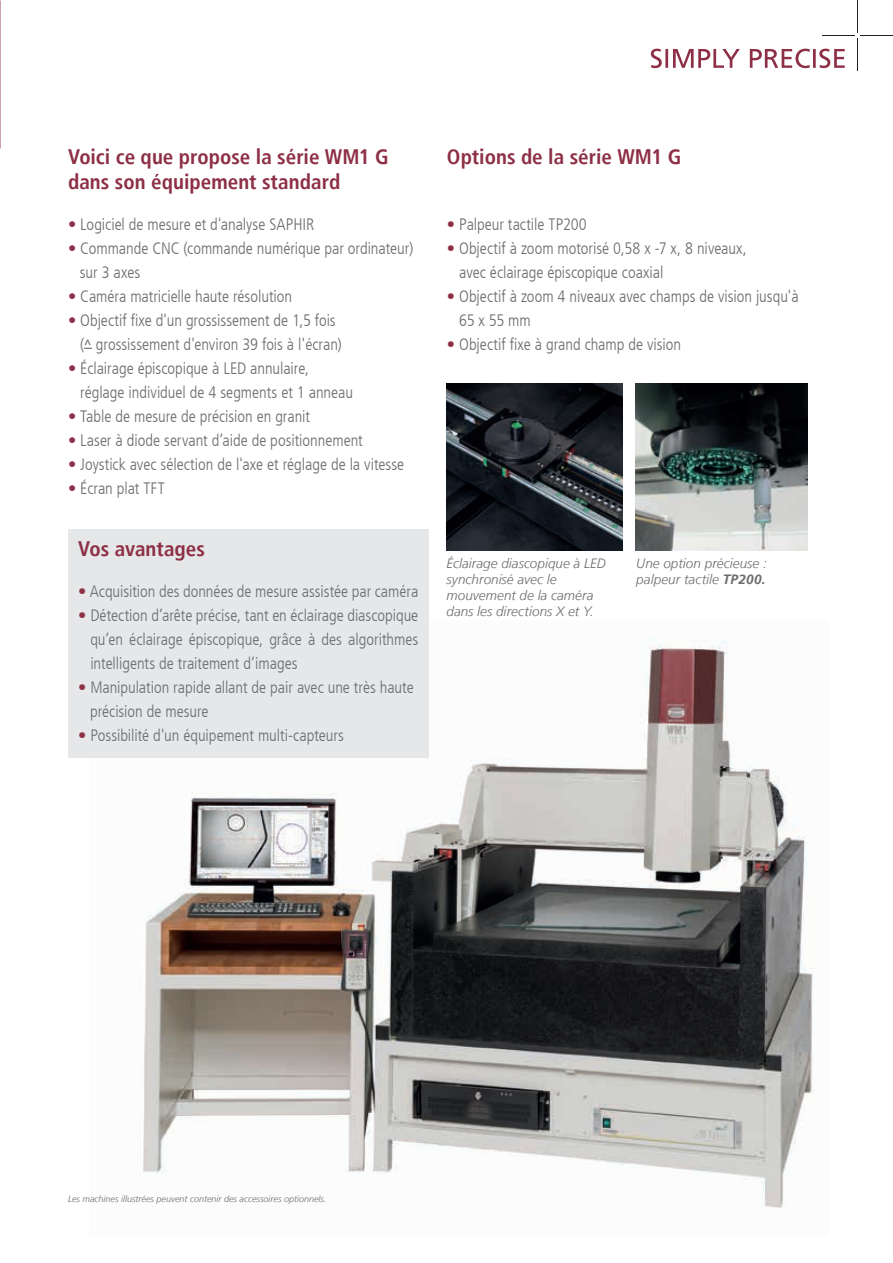
<style>
.page{position:relative;width:893px;height:1263px;background:#fff}
.page>*{position:absolute;margin:0;border:0;box-sizing:border-box;transform-origin:0 0}
.t1{font:700 condensed 21px/25.2px "Frutiger LT";color:#8d2f45}
.t2{font:300 condensed 16.5px/24px "Frutiger LT";letter-spacing:-.005em;color:#6c6d70}
.t3{font:italic 300 13.5px/16.2px "Frutiger LT";letter-spacing:.005em;color:#6c6d70}
.t4{font:italic 300 9px "Frutiger LT";color:#6c6d70}
.s1{color:#8d2f45}
.s2{font-family:"Arial";font-weight:400;font-stretch:normal;font-size:14.25px}
.s3{font-weight:700}
</style>
<div class="page">
<img style="left:143px;top:641px;width:671px;height:567px">
<hr style="left:857px;top:0;width:1px;height:32px;background:#231f20">
<hr style="left:861px;top:35px;width:32px;height:1px;background:#231f20">
<hr style="left:823px;top:35px;width:32px;height:1px;background:#231f20">
<hr style="left:857px;top:38px;width:1px;height:33px;background:#231f20">
<svg style="left:651px;top:49px;width:194px;height:19px"></svg>
<div style="left:68px;top:530px;width:361px;height:228px;background:#e6e7e9"></div>
<img style="left:447px;top:383px;width:176px;height:168px">
<img style="left:635px;top:383px;width:172px;height:168px">
<p class="t1" style="left:68px;top:144px;width:322px">Voici ce que propose la série WM1 G dans son équipement standard</p>
<p class="t2" style="left:68px;top:213px;width:248px"><span class="s1">•</span> Logiciel de mesure et d'analyse SAPHIR</p>
<p class="t2" style="left:80px;top:237px;width:335px;text-indent:-12px"><span class="s1">•</span> Commande CNC (commande numérique par ordinateur) sur 3 axes</p>
<p class="t2" style="left:68px;top:285px;width:226px"><span class="s1">•</span> Caméra matricielle haute résolution</p>
<p class="t2" style="left:80px;top:309px;width:263px;text-indent:-12px"><span class="s1">•</span> Objectif fixe d'un grossissement de 1,5 fois (<sub>–</sub><span class="s2">^</span> grossissement d'environ 39 fois à l'écran)</p>
<p class="t2" style="left:80px;top:357px;width:274px;text-indent:-12px"><span class="s1">•</span> Éclairage épiscopique à LED annulaire, réglage individuel de 4 segments et 1 anneau</p>
<p class="t2" style="left:68px;top:405px;width:244px"><span class="s1">•</span> Table de mesure de précision en granit</p>
<p class="t2" style="left:68px;top:429px;width:296px"><span class="s1">•</span> Laser à diode servant d’aide de positionnement</p>
<p class="t2" style="left:68px;top:453px;width:338px"><span class="s1">•</span> Joystick avec sélection de l'axe et réglage de la vitesse</p>
<p class="t2" style="left:68px;top:477px;width:98px"><span class="s1">•</span> Écran plat TFT</p>
<p class="t1" style="left:78px;top:536px;width:128px">Vos avantages</p>
<p class="t2" style="left:78px;top:580px;width:342px"><span class="s1">•</span> Acquisition des données de mesure assistée par caméra</p>
<p class="t2" style="left:90px;top:604px;width:329px;text-align:justify;text-indent:-12px"><span class="s1">•</span> Détection d’arête précise, tant en éclairage diascopique qu’en éclairage épiscopique, grâce à des algorithmes intelligents de traitement d’images</p>
<p class="t2" style="left:90px;top:676px;width:325px;text-indent:-12px"><span class="s1">•</span> Manipulation rapide allant de pair avec une très haute précision de mesure</p>
<p class="t2" style="left:78px;top:724px;width:267px"><span class="s1">•</span> Possibilité d'un équipement multi-capteurs</p>
<p class="t1" style="left:447px;top:144px;width:236px">Options de la série WM1 G</p>
<p class="t2" style="left:447px;top:213px;width:141px"><span class="s1">•</span> Palpeur tactile TP200</p>
<p class="t2" style="left:459px;top:237px;width:289px;text-indent:-12px"><span class="s1">•</span> Objectif à zoom motorisé 0,58 x -7 x, 8 niveaux, avec éclairage épiscopique coaxial</p>
<p class="t2" style="left:459px;top:285px;width:341px;text-indent:-12px"><span class="s1">•</span> Objectif à zoom 4 niveaux avec champs de vision jusqu'à<br>65 x 55 mm</p>
<p class="t2" style="left:447px;top:333px;width:236px"><span class="s1">•</span> Objectif fixe à grand champ de vision</p>
<p class="t3" style="left:446px;top:555px;width:161px">Éclairage diascopique à LED synchronisé avec le mouvement de la caméra dans les directions X et Y.</p>
<p class="t3" style="left:636px;top:555px;width:132px">Une option précieuse : palpeur tactile <span class="s3">TP200.</span></p>
<p class="t4" style="left:68px;top:1194px;width:260px">Les machines illustrées peuvent contenir des accessoires optionnels.</p>
</div>
